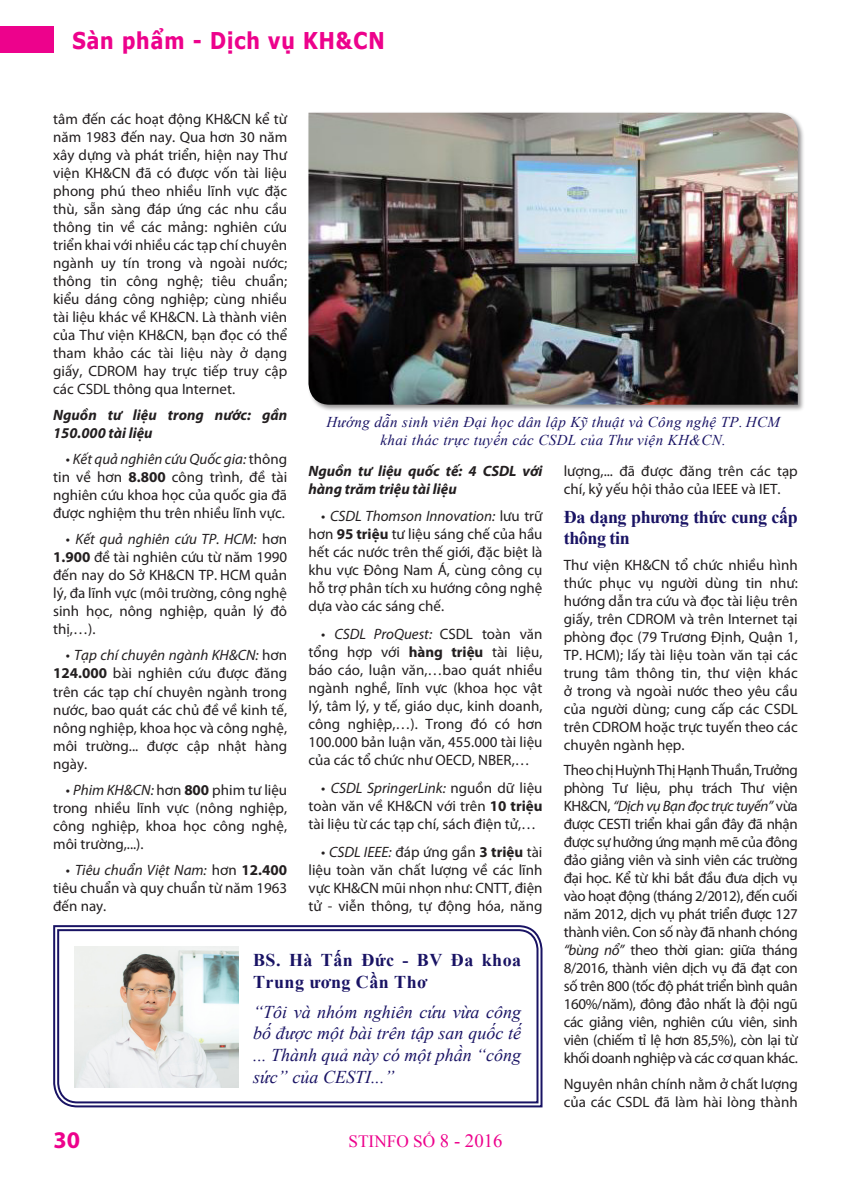
<style>
.page{position:relative;width:851px;height:1191px;background:#fff}
.page>*{position:absolute;margin:0;border:0;box-sizing:border-box;transform-origin:0 0}
.t1{font:700 24px "Myriad Pro";color:#ed028c}
.t2{font:700 23.1px "Tahoma";letter-spacing:.05em;color:#ed028c;scale:.91 1}
.t3{font:italic 18px/21.6px "Times New Roman";color:#191364;text-align:justify}
.t4{font:700 18px/21.6px "Times New Roman";letter-spacing:.025em;color:#191364}
.t5{font:700 18px/21.6px "Times New Roman";letter-spacing:-.025em;color:#191364}
.t6{font:17.25px "Times New Roman";color:#ed028c}
.t7{font:15px/18px "Myriad Pro";color:#231f20;text-align:justify}
.t8{font:italic 15px "Times New Roman";letter-spacing:.025em;color:#191364}
.t9{font:italic 700 15px/18px "Myriad Pro";color:#231f20}
.s1{font-style:italic}
.s2{font-weight:700}
.s3{font-size:18.75px}
</style>
<div class="page">
<div style="left:0;top:26px;width:53px;height:27px;background:#ed028c"></div>
<div style="left:307px;top:111px;width:497px;height:301px;background:#231f20;opacity:.5"></div>
<img style="left:308px;top:113px;width:489px;height:292px">
<svg style="left:53px;top:925px;width:490px;height:183px"></svg>
<svg style="left:56px;top:928px;width:483px;height:176px"></svg>
<img style="left:74px;top:946px;width:164px;height:141px">
<h2 class="t2" style="left:72px;top:24px;width:345px">Sàn phẩm - Dịch vụ KH&amp;CN</h2>
<p class="t7" style="left:53px;top:110px;width:235px">tâm đến các hoạt động KH&amp;CN kể từ năm 1983 đến nay. Qua hơn 30 năm xây dựng và phát triển, hiện nay Thư viện KH&amp;CN đã có được vốn tài liệu phong phú theo nhiều lĩnh vực đặc thù, sẵn sàng đáp ứng các nhu cầu thông tin về các mảng: nghiên cứu triển khai với nhiều các tạp chí chuyên ngành uy tín trong và ngoài nước; thông tin công nghệ; tiêu chuẩn; kiểu dáng công nghiệp; cùng nhiều tài liệu khác về KH&amp;CN. Là thành viên của Thư viện KH&amp;CN, bạn đọc có thể tham khảo các tài liệu này ở dạng giấy, CDROM hay trực tiếp truy cập các CSDL thông qua Internet.</p>
<p class="t9" style="left:53px;top:405px;width:235px">Nguồn tư liệu trong nước: gần<br>150.000 tài liệu</p>
<p class="t7" style="left:53px;top:450px;width:235px;text-indent:13px">• <span class="s1">Kết quả nghiên cứu Quốc gia:</span> thông tin về hơn <span class="s2">8.800</span> công trình, đề tài nghiên cứu khoa học của quốc gia đã được nghiệm thu trên nhiều lĩnh vực.</p>
<p class="t7" style="left:53px;top:530px;width:235px;text-indent:13px">• <span class="s1">Kết quả nghiên cứu TP. HCM:</span> hơn <span class="s2">1.900</span> đề tài nghiên cứu từ năm 1990 đến nay do Sở KH&amp;CN TP. HCM quản lý, đa lĩnh vực (môi trường, công nghệ sinh học, nông nghiệp, quản lý đô thị,…).</p>
<p class="t7" style="left:53px;top:646px;width:235px;text-indent:13px">• <span class="s1">Tạp chí chuyên ngành KH&amp;CN:</span> hơn <span class="s2">124.000</span> bài nghiên cứu được đăng trên các tạp chí chuyên ngành trong nước, bao quát các chủ đề về kinh tế, nông nghiệp, khoa học và công nghệ, môi trường... được cập nhật hàng ngày.</p>
<p class="t7" style="left:53px;top:780px;width:235px;text-indent:13px">• <span class="s1">Phim KH&amp;CN:</span> hơn <span class="s2">800</span> phim tư liệu trong nhiều lĩnh vực (nông nghiệp, công nghiệp, khoa học công nghệ, môi trường,...).</p>
<p class="t7" style="left:53px;top:860px;width:235px;text-indent:13px">• <span class="s1">Tiêu chuẩn Việt Nam:</span> hơn <span class="s2">12.400 </span>tiêu chuẩn và quy chuẩn từ năm 1963 đến nay.</p>
<p class="t8" style="left:326px;top:412px;width:455px">Hướng dẫn sinh viên Đại học dân lập Kỹ thuật và Công nghệ TP. HCM</p>
<p class="t8" style="left:380px;top:430px;width:347px">khai thác trực tuyến các CSDL của Thư viện KH&amp;CN.</p>
<p class="t9" style="left:308px;top:461px;width:235px">Nguồn tư liệu quốc tế: 4 CSDL với hàng trăm triệu tài liệu</p>
<p class="t7" style="left:308px;top:507px;width:235px;text-indent:13px">• <span class="s1">CSDL Thomson Innovation:</span> lưu trữ hơn <span class="s2">95 triệu</span> tư liệu sáng chế của hầu hết các nước trên thế giới, đặc biệt là khu vực Đông Nam Á, cùng công cụ hỗ trợ phân tích xu hướng công nghệ dựa vào các sáng chế.</p>
<p class="t7" style="left:308px;top:625px;width:235px;text-indent:13px">• <span class="s1">CSDL ProQuest:</span> CSDL toàn văn tổng hợp với <span class="s2">hàng triệu</span> tài liệu, báo cáo, luận văn,…bao quát nhiều ngành nghề, lĩnh vực (khoa học vật lý, tâm lý, y tế, giáo dục, kinh doanh, công nghiệp,…). Trong đó có hơn 100.000 bản luận văn, 455.000 tài liệu của các tổ chức như OECD, NBER,…</p>
<p class="t7" style="left:308px;top:779px;width:235px;text-indent:13px">• <span class="s1">CSDL SpringerLink:</span> nguồn dữ liệu toàn văn về KH&amp;CN với trên <span class="s2">10 triệu </span>tài liệu từ các tạp chí, sách điện tử,…</p>
<p class="t7" style="left:308px;top:842px;width:235px;text-indent:13px">• <span class="s1">CSDL IEEE:</span> đáp ứng gần <span class="s2">3 triệu</span> tài liệu toàn văn chất lượng về các lĩnh vực KH&amp;CN mũi nhọn như: CNTT, điện tử - viễn thông, tự động hóa, năng</p>
<p class="t4" style="left:253px;top:948px;width:269px">BS. Hà Tấn Đức - BV Đa khoa<br>Trung ương Cần Thơ</p>
<p class="t3" style="left:253px;top:1000px;width:269px">“Tôi và nhóm nghiên cứu vừa công bố được một bài trên tập san quốc tế ... Thành quả này có một phần “công sức” của CESTI...”</p>
<p class="t7" style="left:563px;top:461px;width:235px">lượng,... đã được đăng trên các tạp chí, kỷ yếu hội thảo của IEEE và IET.</p>
<p class="t5" style="left:563px;top:505px;width:235px">Đa dạng phương thức cung cấp thông tin</p>
<p class="t7" style="left:563px;top:555px;width:235px">Thư viện KH&amp;CN tổ chức nhiều hình thức phục vụ người dùng tin như: hướng dẫn tra cứu và đọc tài liệu trên giấy, trên CDROM và trên Internet tại phòng đọc (79 Trương Định, Quận 1, TP. HCM); lấy tài liệu toàn văn tại các trung tâm thông tin, thư viện khác ở trong và ngoài nước theo yêu cầu của người dùng; cung cấp các CSDL trên CDROM hoặc trực tuyến theo các chuyên ngành hẹp.</p>
<p class="t7" style="left:563px;top:761px;width:235px">Theo chị Huỳnh Thị Hạnh Thuần, Trưởng phòng Tư liệu, phụ trách Thư viện KH&amp;CN, <span class="s1">“Dịch vụ Bạn đọc trực tuyến”</span> vừa được CESTI triển khai gần đây đã nhận được sự hưởng ứng mạnh mẽ của đông đảo giảng viên và sinh viên các trường đại học. Kể từ khi bắt đầu đưa dịch vụ vào hoạt động (tháng 2/2012), đến cuối năm 2012, dịch vụ phát triển được 127 thành viên. Con số này đã nhanh chóng <span class="s1">“bùng nổ”</span> theo thời gian: giữa tháng 8/2016, thành viên dịch vụ đã đạt con số trên 800 (tốc độ phát triển bình quân 160%/năm), đông đảo nhất là đội ngũ các giảng viên, nghiên cứu viên, sinh viên (chiếm tỉ lệ hơn 85,5%), còn lại từ khối doanh nghiệp và các cơ quan khác.</p>
<p class="t7" style="left:563px;top:1074px;width:235px">Nguyên nhân chính nằm ở chất lượng của các CSDL đã làm hài lòng thành</p>
<p class="t1" style="left:53px;top:1124px;width:28px">30</p>
<p class="t6" style="left:348px;top:1130px;width:155px">STINFO SỐ <span class="s3">8 - 2016</span></p>
</div>
